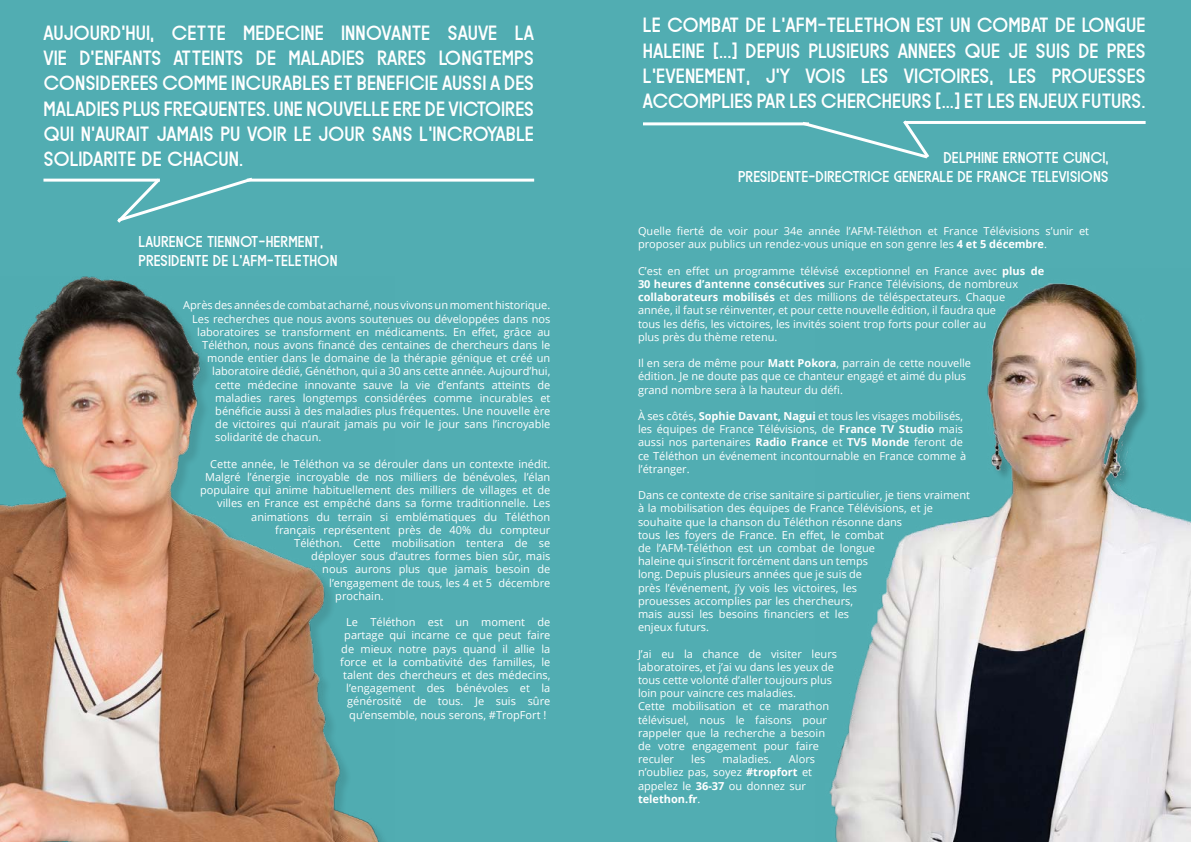
<style>
.page{position:relative;width:1191px;height:842px;background:#51adb2}
.page>*{position:absolute;margin:0;border:0;box-sizing:border-box;transform-origin:0 0}
.t1{font:21px/25.2px "Qforthe Memories";color:#fff;text-align:justify}
.t2{font:16px/19.2px "Qforthe Memories";color:#fff;text-align:right}
.t3{font:11px/13.2px "Open Sans";color:#fff}
.s1{font-weight:700}
</style>
<div class="page">
<img style="left:0;top:277px;width:384px;height:565px">
<hr style="left:247px;top:179px;width:287px;height:3px;background:#fff">
<svg style="left:114px;top:177px;width:142px;height:46px"></svg>
<hr style="left:43px;top:179px;width:117px;height:3px;background:#fff">
<img style="left:829px;top:283px;width:362px;height:559px">
<hr style="left:643px;top:122px;width:166px;height:3px;background:#fff">
<hr style="left:904px;top:121px;width:241px;height:3px;background:#fff">
<svg style="left:799px;top:120px;width:130px;height:39px"></svg>
<p class="t1" style="left:43px;top:21px;width:492px">AUJOURD'HUI, CETTE MEDECINE INNOVANTE SAUVE LA VIE D'ENFANTS ATTEINTS DE MALADIES RARES LONGTEMPS CONSIDEREES COMME INCURABLES ET BENEFICIE AUSSI A DES MALADIES PLUS FREQUENTES. UNE NOUVELLE ERE DE VICTOIRES QUI N'AURAIT JAMAIS PU VOIR LE JOUR SANS L'INCROYABLE SOLIDARITE DE CHACUN.</p>
<h2 class="t2" style="left:138px;top:232px;width:201px;text-align:left">LAURENCE TIENNOT-HERMENT,<br>PRESIDENTE DE L'AFM-TELETHON</h2>
<p class="t3" style="left:183px;top:298px;width:369px">Après des années de combat acharné, nous vivons un moment historique.</p>
<p class="t3" style="left:192px;top:312px;width:360px">Les recherches que nous avons soutenues ou développées dans nos</p>
<p class="t3" style="left:197px;top:325px;width:355px">laboratoires se transforment en médicaments. En effet, grâce au</p>
<p class="t3" style="left:202px;top:338px;width:350px">Téléthon, nous avons financé des centaines de chercheurs dans le</p>
<p class="t3" style="left:207px;top:351px;width:345px">monde entier dans le domaine de la thérapie génique et créé un</p>
<p class="t3" style="left:212px;top:364px;width:340px">laboratoire dédié, Généthon, qui a 30 ans cette année. Aujourd’hui,</p>
<p class="t3" style="left:215px;top:378px;width:336px">cette médecine innovante sauve la vie d’enfants atteints de</p>
<p class="t3" style="left:215px;top:391px;width:336px">maladies rares longtemps considérées comme incurables et</p>
<p class="t3" style="left:215px;top:404px;width:336px">bénéficie aussi à des maladies plus fréquentes. Une nouvelle ère</p>
<p class="t3" style="left:215px;top:417px;width:337px">de victoires qui n’aurait jamais pu voir le jour sans l’incroyable</p>
<p class="t3" style="left:215px;top:430px;width:108px">solidarité de chacun.</p>
<p class="t3" style="left:210px;top:457px;width:342px">Cette année, le Téléthon va se dérouler dans un contexte inédit.</p>
<p class="t3" style="left:205px;top:470px;width:347px">Malgré l’énergie incroyable de nos milliers de bénévoles, l’élan</p>
<p class="t3" style="left:200px;top:483px;width:352px">populaire qui anime habituellement des milliers de villages et de</p>
<p class="t3" style="left:217px;top:496px;width:334px">villes en France est empêché dans sa forme traditionnelle. Les</p>
<p class="t3" style="left:251px;top:510px;width:301px">animations du terrain si emblématiques du Téléthon</p>
<p class="t3" style="left:275px;top:523px;width:277px">français représentent près de 40% du compteur</p>
<p class="t3" style="left:294px;top:536px;width:258px">Téléthon. Cette mobilisation tentera de se</p>
<p class="t3" style="left:311px;top:549px;width:241px">déployer sous d’autres formes bien sûr, mais</p>
<p class="t3" style="left:322px;top:562px;width:230px">nous aurons plus que jamais besoin de</p>
<p class="t3" style="left:329px;top:576px;width:222px">l’engagement de tous, les 4 et 5 décembre</p>
<p class="t3" style="left:335px;top:589px;width:50px">prochain.</p>
<p class="t3" style="left:346px;top:615px;width:206px">Le Téléthon est un moment de</p>
<p class="t3" style="left:344px;top:628px;width:207px">partage qui incarne ce que peut faire</p>
<p class="t3" style="left:341px;top:642px;width:210px">de mieux notre pays quand il allie la</p>
<p class="t3" style="left:340px;top:655px;width:212px">force et la combativité des familles, le</p>
<p class="t3" style="left:343px;top:668px;width:209px">talent des chercheurs et des médecins,</p>
<p class="t3" style="left:346px;top:681px;width:205px">l’engagement des bénévoles et la</p>
<p class="t3" style="left:347px;top:694px;width:204px">générosité de tous. Je suis sûre</p>
<p class="t3" style="left:349px;top:708px;width:199px">qu’ensemble, nous serons, #TropFort !</p>
<h1 class="t1" style="left:643px;top:13px;width:504px">LE COMBAT DE L'AFM-TELETHON EST UN COMBAT DE LONGUE HALEINE [...] DEPUIS PLUSIEURS ANNEES QUE JE SUIS DE PRES L'EVENEMENT, J'Y VOIS LES VICTOIRES, LES PROUESSES ACCOMPLIES PAR LES CHERCHEURS [...] ET LES ENJEUX FUTURS.</h1>
<h2 class="t2" style="left:738px;top:148px;width:372px">DELPHINE ERNOTTE CUNCI,<br>PRESIDENTE-DIRECTRICE GENERALE DE FRANCE TELEVISIONS</h2>
<p class="t3" style="left:638px;top:224px;width:453px">Quelle fierté de voir pour 34e année l’AFM-Téléthon et France Télévisions s’unir et proposer aux publics un rendez-vous unique en son genre les <span class="s1">4 et 5 décembre</span>.</p>
<p class="t3" style="left:638px;top:264px;width:407px">C’est en effet un programme télévisé exceptionnel en France avec <span class="s1">plus de 30 heures d’antenne consécutives</span> sur France Télévisions, de nombreux <span class="s1">collaborateurs mobilisés</span> et des millions de téléspectateurs. Chaque<br>année, il faut se réinventer, et pour cette nouvelle édition, il faudra que<br>tous les défis, les victoires, les invités soient trop forts pour coller au<br>plus près du thème retenu.</p>
<p class="t3" style="left:638px;top:356px;width:335px">Il en sera de même pour <span class="s1">Matt Pokora</span>, parrain de cette nouvelle édition. Je ne doute pas que ce chanteur engagé et aimé du plus grand nombre sera à la hauteur du défi.</p>
<p class="t3" style="left:638px;top:409px;width:329px">À ses côtés, <span class="s1">Sophie Davant, Nagui</span> et tous les visages mobilisés, les équipes de France Télévisions, de <span class="s1">France TV Studio</span> mais aussi nos partenaires <span class="s1">Radio France</span> et <span class="s1">TV5 Monde</span> feront de ce Téléthon un événement incontournable en France comme à l’étranger.</p>
<p class="t3" style="left:638px;top:488px;width:333px">Dans ce contexte de crise sanitaire si particulier, je tiens vraiment à la mobilisation des équipes de France Télévisions, et je souhaite que la chanson du Téléthon résonne dans<br>tous les foyers de France. En effet, le combat<br>de l’AFM-Téléthon est un combat de longue<br>haleine qui s’inscrit forcément dans un temps<br>long. Depuis plusieurs années que je suis de<br>près l’événement, j’y vois les victoires, les<br>prouesses accomplies par les chercheurs,<br>mais aussi les besoins financiers et les<br>enjeux futurs.</p>
<p class="t3" style="left:638px;top:647px;width:201px">J’ai eu la chance de visiter leurs laboratoires, et j’ai vu dans les yeux de tous cette volonté d’aller toujours plus loin pour vaincre ces maladies.<br>Cette mobilisation et ce marathon télévisuel, nous le faisons pour rappeler que la recherche a besoin de votre engagement pour faire reculer</p>
<p class="t3" style="left:638px;top:752px;width:179px;text-indent:151px">Alors n’oubliez pas, soyez <span class="s1">#tropfort</span> et appelez le <span class="s1">36-37</span> ou donnez sur <span class="s1">telethon.fr</span>.</p>
<p class="t3" style="left:691px;top:752px;width:16px">les</p>
<p class="t3" style="left:722px;top:752px;width:51px">maladies.</p>
</div>
